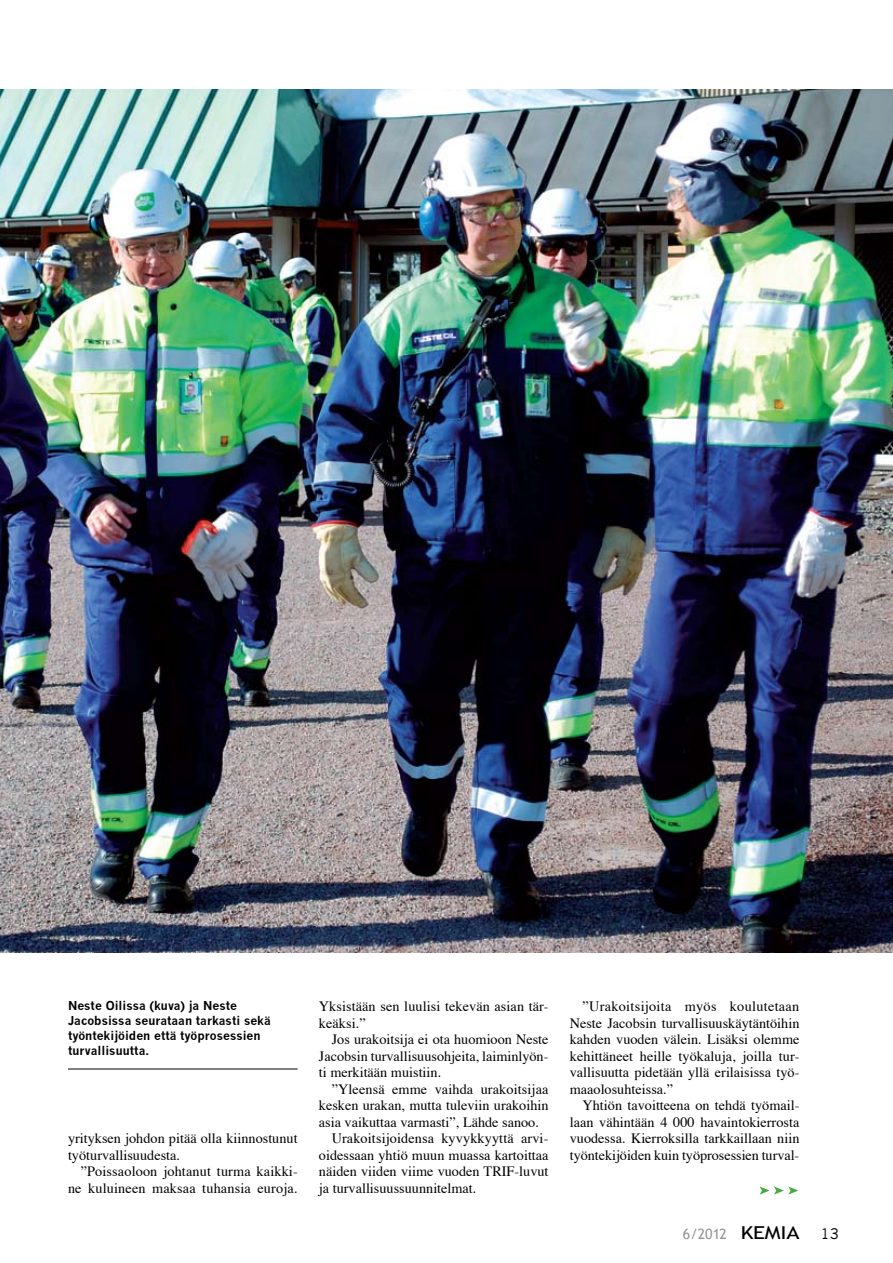
<style>
.page{position:relative;width:893px;height:1263px;background:#fff}
.page>*{position:absolute;margin:0;border:0;box-sizing:border-box;transform-origin:0 0}
.t1{font:14.25px/16.5px "Times";color:#000;text-align:justify}
.t2{font:14.25px "Trebuchet MS";color:#939598}
.t3{font:700 12px/15px "News Gothic";color:#000}
.s1{font-size:17.85px;color:#000}
.s2{font-family:"News Gothic";color:#000}
</style>
<div class="page">
<img style="left:0;top:89px;width:893px;height:863px">
<svg style="left:759px;top:1186px;width:39px;height:9px"></svg>
<hr style="left:68px;top:1069px;width:230px;height:1px;background:#000">
<p class="t3" style="left:68px;top:998px;width:204px">Neste Oilissa (kuva) ja Neste<br>Jacobsissa seurataan tarkasti sekä työntekijöiden että työprosessien turvallisuutta.</p>
<p class="t1" style="left:68px;top:1129px;width:231px">yrityksen johdon pitää olla kiinnostunut työturvallisuudesta.</p>
<p class="t1" style="left:68px;top:1162px;width:231px;text-align:right">”Poissaoloon johtanut turma kaikki&shy;ne kuluineen maksaa tuhansia euroja.</p>
<p class="t1" style="left:319px;top:997px;width:231px">Yksistään sen luulisi tekevän asian tär&shy;keäksi.”</p>
<p class="t1" style="left:319px;top:1030px;width:231px;text-indent:13px">Jos urakoitsija ei ota huomioon Neste Jacobsin turvallisuusohjeita, laiminlyön&shy;ti merkitään muistiin.</p>
<p class="t1" style="left:332px;top:1079px;width:218px">”Yleensä emme vaihda urakoitsijaa</p>
<p class="t1" style="left:319px;top:1096px;width:231px">kesken urakan, mutta tuleviin urakoihin</p>
<p class="t1" style="left:319px;top:1112px;width:222px">asia vaikuttaa varmasti”, Lähde sanoo.</p>
<p class="t1" style="left:332px;top:1129px;width:218px">Urakoitsijoidensa kyvykkyyttä arvi-</p>
<p class="t1" style="left:319px;top:1145px;width:231px">oidessaan yhtiö muun muassa kartoittaa</p>
<p class="t1" style="left:319px;top:1162px;width:231px">näiden viiden viime vuoden TRIF-luvut</p>
<p class="t1" style="left:319px;top:1178px;width:159px">ja turvallisuussuunnitelmat.</p>
<p class="t1" style="left:570px;top:997px;width:231px;text-indent:13px">”Urakoitsijoita myös koulutetaan Neste Jacobsin turvallisuuskäytäntöihin kahden vuoden välein. Lisäksi olemme kehittäneet heille työkaluja, joilla tur&shy;vallisuutta pidetään yllä erilaisissa työ&shy;maaolosuhteissa.”</p>
<p class="t1" style="left:570px;top:1096px;width:231px;text-indent:13px">Yhtiön tavoitteena on tehdä työmail&shy;laan vähintään 4 000 havaintokierrosta vuodessa. Kierroksilla tarkkaillaan niin työntekijöiden kuin työprosessien turval-</p>
<p class="t2" style="left:683px;top:1226px;width:157px">6/2012 <span class="s1">KEMIA</span> <span class="s2">13</span></p>
</div>
